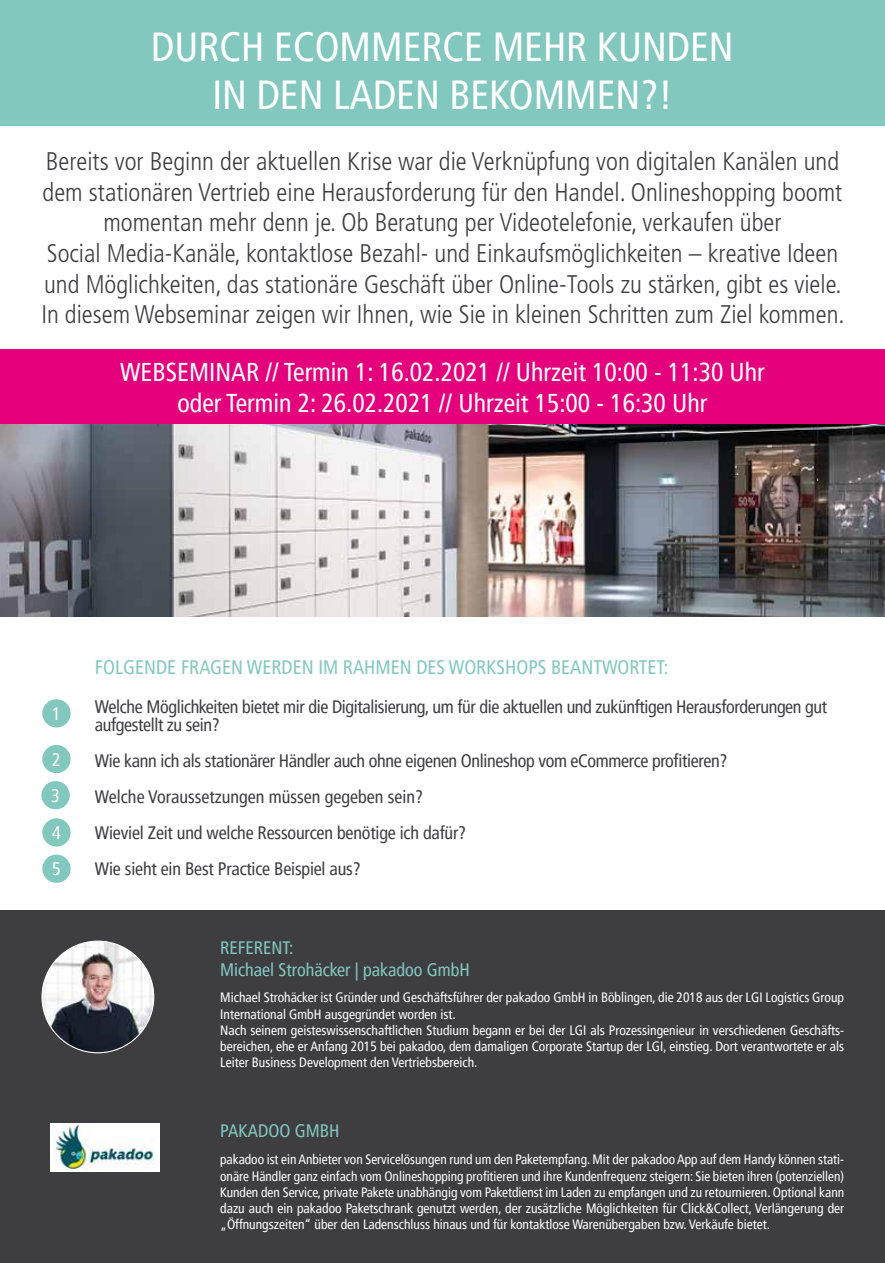
<style>
.page{position:relative;width:885px;height:1263px;background:#fff}
.page>*{position:absolute;margin:0;border:0;box-sizing:border-box;transform-origin:0 0}
.t1{font:condensed 40.5px/48.6px "Frutiger LT Pro";color:#fff;text-align:center}
.t2{font:condensed 25.8px/30.9px "Frutiger LT Pro";color:#fff;text-align:center}
.t3{font:300 condensed 25.5px/30.6px "Frutiger";color:#3e3e41;text-align:center}
.t4{font:condensed 19.5px "Frutiger LT Pro";color:#82c8bf}
.t5{font:condensed 18px/36px "Frutiger LT Pro";letter-spacing:-.02em;color:#3e3e41}
.t6{font:condensed 18px/21.6px "Frutiger LT Pro";color:#82c8bf}
.t7{font:condensed 18px/36.6px "Frutiger LT Pro";color:#fff;text-align:justify}
.t8{font:condensed 13.5px/16.2px "Frutiger LT Pro";color:#fff}
</style>
<div class="page">
<div style="left:0;top:0;width:884px;height:125px;background:#82c8bf"></div>
<img style="left:0;top:424px;width:884px;height:193px">
<div style="left:0;top:349px;width:884px;height:75px;background:#e4007c"></div>
<div style="left:42px;top:699px;width:29px;height:28px;background:#82c8bf;border-radius:50%"></div>
<div style="left:42px;top:745px;width:29px;height:28px;background:#82c8bf;border-radius:50%"></div>
<div style="left:41px;top:781px;width:29px;height:28px;background:#82c8bf;border-radius:50%"></div>
<div style="left:42px;top:818px;width:29px;height:28px;background:#82c8bf;border-radius:50%"></div>
<div style="left:42px;top:854px;width:29px;height:29px;background:#82c8bf;border-radius:50%"></div>
<div style="left:0;top:910px;width:884px;height:353px;background:#3e3e41"></div>
<img style="left:42px;top:941px;width:112px;height:112px;border-radius:56px">
<div style="left:50px;top:1123px;width:109px;height:48px;background:#fff"></div>
<img style="left:54px;top:1123px;width:100px;height:48px">
<h1 class="t1" style="left:151px;top:22px;width:584px">DURCH ECOMMERCE MEHR KUNDEN<br>IN DEN LADEN BEKOMMEN?!</h1>
<p class="t3" style="left:41px;top:146px;width:804px">Bereits vor Beginn der aktuellen Krise war die Verknüpfung von digitalen Kanälen und dem stationären Vertrieb eine Herausforderung für den Handel. Onlineshopping boomt momentan mehr denn je. Ob Beratung per Videotelefonie, verkaufen über<br>Social Media-Kanäle, kontaktlose Bezahl- und Einkaufsmöglichkeiten – kreative Ideen und Möglichkeiten, das stationäre Geschäft über Online-Tools zu stärken, gibt es viele.<br>In diesem Webseminar zeigen wir Ihnen, wie Sie in kleinen Schritten zum Ziel kommen.</p>
<h2 class="t2" style="left:120px;top:357px;width:646px">WEBSEMINAR // Termin 1: 16.02.2021 // Uhrzeit 10:00 - 11:30 Uhr oder Termin 2: 26.02.2021 // Uhrzeit 15:00 - 16:30 Uhr</h2>
<h3 class="t7" style="left:52px;top:696px;width:10px">1</h3>
<h3 class="t7" style="left:51px;top:741px;width:11px">2<br>3<br>4<br>5</h3>
<h3 class="t4" style="left:95px;top:656px;width:575px">FOLGENDE FRAGEN WERDEN IM RAHMEN DES WORKSHOPS BEANTWORTET:</h3>
<h3 class="t5" style="left:95px;top:698px;width:733px;line-height:18px">Welche Möglichkeiten bietet mir die Digitalisierung, um für die aktuellen und zukünftigen Herausforderungen gut aufgestellt zu sein?</h3>
<p class="t5" style="left:95px;top:743px;width:634px">Wie kann ich als stationärer Händler auch ohne eigenen Onlineshop vom eCommerce profitieren?<br>Welche Voraussetzungen müssen gegeben sein?<br>Wieviel Zeit und welche Ressourcen benötige ich dafür?<br>Wie sieht ein Best Practice Beispiel aus?</p>
<h3 class="t6" style="left:220px;top:937px;width:251px">REFERENT:<br>Michael Strohäcker | pakadoo GmbH</h3>
<p class="t8" style="left:220px;top:990px;width:625px">Michael Strohäcker ist Gründer und Geschäftsführer der pakadoo GmbH in Böblingen, die 2018 aus der LGI Logistics Group International GmbH ausgegründet worden ist.<br>Nach seinem geisteswissenschaftlichen Studium begann er bei der LGI als Prozessingenieur in verschiedenen Geschäfts&shy;bereichen, ehe er Anfang 2015 bei pakadoo, dem damaligen Corporate Startup der LGI, einstieg. Dort verantwortete er als Leiter Business Development den Vertriebsbereich.</p>
<h3 class="t6" style="left:220px;top:1120px;width:121px">PAKADOO GMBH</h3>
<p class="t8" style="left:220px;top:1152px;width:625px;text-align:justify">pakadoo ist ein Anbieter von Servicelösungen rund um den Paketempfang. Mit der pakadoo App auf dem Handy können stati&shy;onäre Händler ganz einfach vom Onlineshopping profitieren und ihre Kundenfrequenz steigern: Sie bieten ihren (potenziellen)<br>Kunden den Service, private Pakete unabhängig vom Paketdienst im Laden zu empfangen und zu retournieren. Optional kann dazu auch ein pakadoo Paketschrank genutzt werden, der zusätzliche Möglichkeiten für Click&amp;Collect, Verlängerung der „Öffnungszeiten“ über den Ladenschluss hinaus und für kontaktlose Warenübergaben bzw. Verkäufe bietet.</p>
</div>
